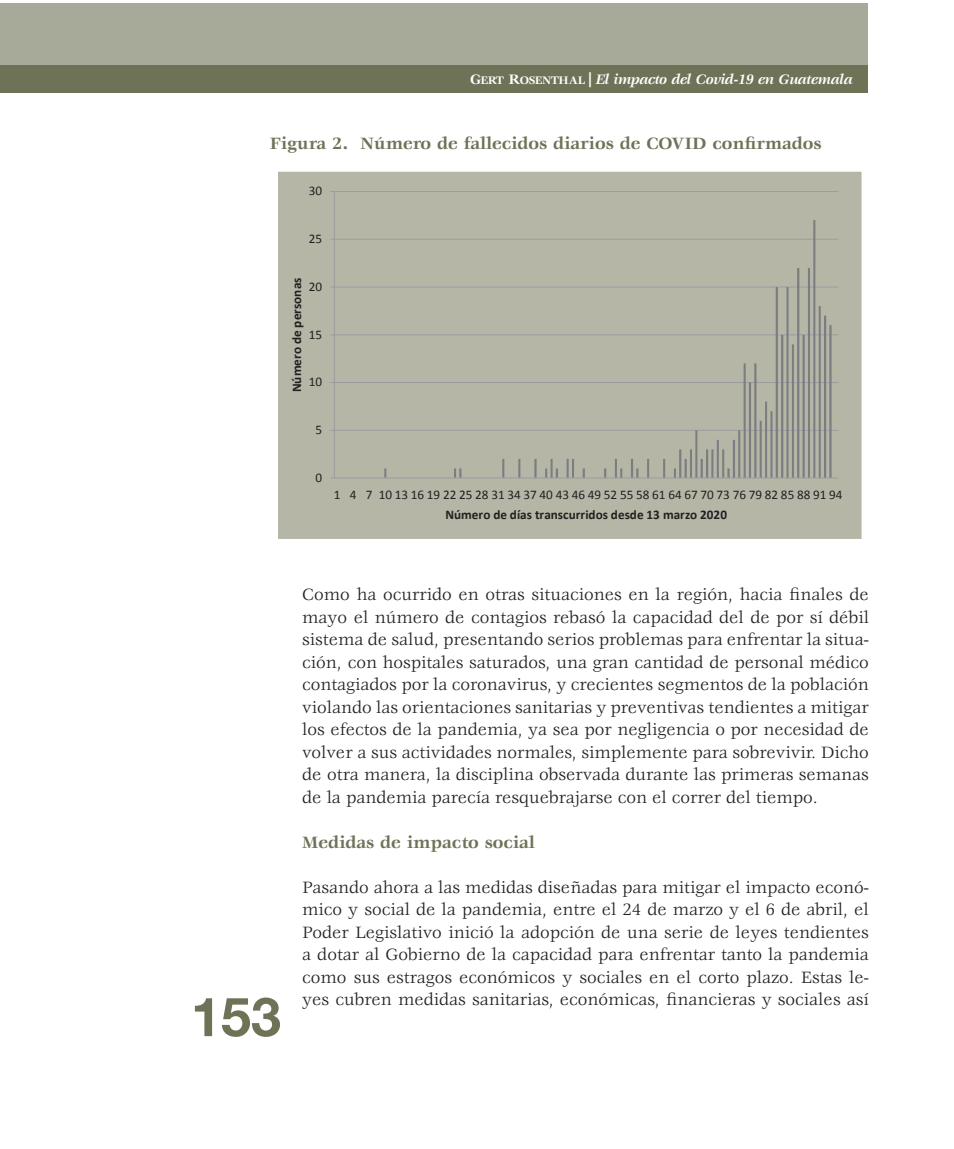
<style>
.page{position:relative;width:954px;height:1149px;background:#fff}
.page>*{position:absolute;margin:0;border:0;box-sizing:border-box;transform-origin:0 0}
.t1{font:700 54px "Helvetica Neue LT Std";color:#6e7256}
.t2{font:18px/22.5px "Veljovic";color:#231f20;text-align:justify}
.t3{font:700 18px "Veljovic";color:#6e7256}
.t4{font:italic 700 15px "Veljovic";letter-spacing:-.025em;color:#fff}
.t5{font:13.2px "Calibri";color:#231f20}
.t6{font:700 13.2px "Calibri";color:#231f20}
.s1{font-family:"Veljovic Bold SC800";font-weight:400;font-style:normal}
.s2{font-family:"Veljovic Bold SC800";font-weight:400;font-style:normal;font-size:12px}
.s3{font-family:"Helvetica Neue LT Std";font-weight:500}
</style>
<div class="page">
<div style="left:0;top:3px;width:867px;height:67px;background:#a8aa99"></div>
<div style="left:0;top:66px;width:867px;height:27px;background:#6e7256"></div>
<div style="left:276px;top:170px;width:587px;height:370px;background:#b6b6a7;border:2px solid #fff"></div>
<hr style="left:334px;top:430px;width:504px;height:1px;background:#9b9ca0">
<hr style="left:334px;top:382px;width:504px;height:1px;background:#9b9ca0">
<hr style="left:334px;top:334px;width:504px;height:1px;background:#9b9ca0">
<hr style="left:334px;top:286px;width:504px;height:1px;background:#9b9ca0">
<hr style="left:334px;top:239px;width:504px;height:1px;background:#9b9ca0">
<hr style="left:334px;top:191px;width:504px;height:1px;background:#9b9ca0">
<svg style="left:384px;top:468px;width:2px;height:9px"></svg>
<svg style="left:454px;top:468px;width:7px;height:9px"></svg>
<svg style="left:502px;top:459px;width:2px;height:18px"></svg>
<svg style="left:518px;top:459px;width:2px;height:18px"></svg>
<svg style="left:534px;top:459px;width:2px;height:18px"></svg>
<svg style="left:545px;top:459px;width:13px;height:18px"></svg>
<svg style="left:566px;top:459px;width:8px;height:18px"></svg>
<svg style="left:582px;top:468px;width:3px;height:9px"></svg>
<svg style="left:604px;top:468px;width:2px;height:9px"></svg>
<svg style="left:615px;top:459px;width:7px;height:18px"></svg>
<svg style="left:631px;top:459px;width:7px;height:18px"></svg>
<svg style="left:647px;top:459px;width:2px;height:18px"></svg>
<svg style="left:663px;top:459px;width:2px;height:18px"></svg>
<svg style="left:674px;top:468px;width:2px;height:9px"></svg>
<hr style="left:679px;top:449px;width:2px;height:29px;background:#7b7d80">
<hr style="left:684px;top:459px;width:3px;height:19px;background:#7b7d80">
<hr style="left:690px;top:449px;width:2px;height:29px;background:#7b7d80">
<hr style="left:695px;top:430px;width:2px;height:48px;background:#7b7d80">
<hr style="left:700px;top:459px;width:3px;height:19px;background:#7b7d80">
<hr style="left:706px;top:449px;width:2px;height:29px;background:#7b7d80">
<hr style="left:711px;top:449px;width:2px;height:29px;background:#7b7d80">
<hr style="left:717px;top:439px;width:2px;height:39px;background:#7b7d80">
<hr style="left:722px;top:449px;width:2px;height:29px;background:#7b7d80">
<svg style="left:727px;top:468px;width:2px;height:9px"></svg>
<hr style="left:733px;top:439px;width:2px;height:39px;background:#7b7d80">
<hr style="left:738px;top:430px;width:2px;height:48px;background:#7b7d80">
<hr style="left:743px;top:363px;width:2px;height:115px;background:#7b7d80">
<hr style="left:749px;top:382px;width:2px;height:96px;background:#7b7d80">
<hr style="left:754px;top:363px;width:2px;height:115px;background:#7b7d80">
<hr style="left:759px;top:420px;width:2px;height:58px;background:#7b7d80">
<hr style="left:765px;top:401px;width:2px;height:77px;background:#7b7d80">
<hr style="left:770px;top:411px;width:2px;height:67px;background:#7b7d80">
<hr style="left:775px;top:287px;width:3px;height:191px;background:#7b7d80">
<hr style="left:781px;top:335px;width:2px;height:143px;background:#7b7d80">
<hr style="left:786px;top:287px;width:2px;height:191px;background:#7b7d80">
<hr style="left:792px;top:344px;width:2px;height:134px;background:#7b7d80">
<hr style="left:797px;top:268px;width:2px;height:210px;background:#7b7d80">
<hr style="left:802px;top:335px;width:2px;height:143px;background:#7b7d80">
<hr style="left:808px;top:268px;width:2px;height:210px;background:#7b7d80">
<hr style="left:813px;top:220px;width:2px;height:258px;background:#7b7d80">
<hr style="left:818px;top:306px;width:2px;height:172px;background:#7b7d80">
<hr style="left:824px;top:315px;width:2px;height:163px;background:#7b7d80">
<hr style="left:829px;top:325px;width:2px;height:153px;background:#7b7d80">
<hr style="left:334px;top:191px;width:1px;height:287px;background:#9b9ca0">
<hr style="left:334px;top:477px;width:504px;height:1px;background:#9b9ca0">
<p class="t4" style="left:470px;top:71px;width:384px"><span class="s1">G</span><span class="s2">ERT</span> <span class="s1">R</span><span class="s2">OSENTHAL</span> <span class="s3">|</span> El impacto del Covid-19 en Guatemala</p>
<p class="t3" style="left:270px;top:133px;width:553px">Figura 2. Número de fallecidos diarios de COVID confirmados</p>
<p class="t5" style="left:309px;top:182px;width:15px">30</p>
<p class="t5" style="left:309px;top:229px;width:15px">25</p>
<p class="t6" style="left:287px;top:392px;width:116px;rotate:-90deg">Número de personas</p>
<p class="t5" style="left:309px;top:277px;width:15px">20</p>
<p class="t5" style="left:309px;top:325px;width:15px">15</p>
<p class="t5" style="left:309px;top:372px;width:15px">10</p>
<p class="t5" style="left:315px;top:420px;width:8px">5</p>
<p class="t5" style="left:315px;top:468px;width:8px">0</p>
<p class="t5" style="left:334px;top:485px;width:510px">1 4 7 1013161922252831343740434649525558616467707376798285889194</p>
<p class="t6" style="left:445px;top:505px;width:283px">Número de días transcurridos desde 13 marzo 2020</p>
<h1 class="t1" style="left:191px;top:983px;width:92px">153</h1>
<p class="t2" style="left:302px;top:584px;width:568px">Como ha ocurrido en otras situaciones en la región, hacia finales de mayo el número de contagios rebasó la capacidad del de por sí débil sistema de salud, presentando serios problemas para enfrentar la situa&shy;ción, con hospitales saturados, una gran cantidad de personal médico contagiados por la coronavirus, y crecientes segmentos de la población violando las orientaciones sanitarias y preventivas tendientes a mitigar los efectos de la pandemia, ya sea por negligencia o por necesidad de volver a sus actividades normales, simplemente para sobrevivir. Dicho de otra manera, la disciplina observada durante las primeras semanas de la pandemia parecía resquebrajarse con el correr del tiempo.</p>
<p class="t3" style="left:302px;top:832px;width:234px">Medidas de impacto social</p>
<p class="t2" style="left:302px;top:876px;width:568px">Pasando ahora a las medidas diseñadas para mitigar el impacto econó&shy;mico y social de la pandemia, entre el 24 de marzo y el 6 de abril, el Poder Legislativo inició la adopción de una serie de leyes tendientes a dotar al Gobierno de la capacidad para enfrentar tanto la pandemia como sus estragos económicos y sociales en el corto plazo. Estas le&shy;yes cubren medidas sanitarias, económicas, financieras y sociales así</p>
</div>
